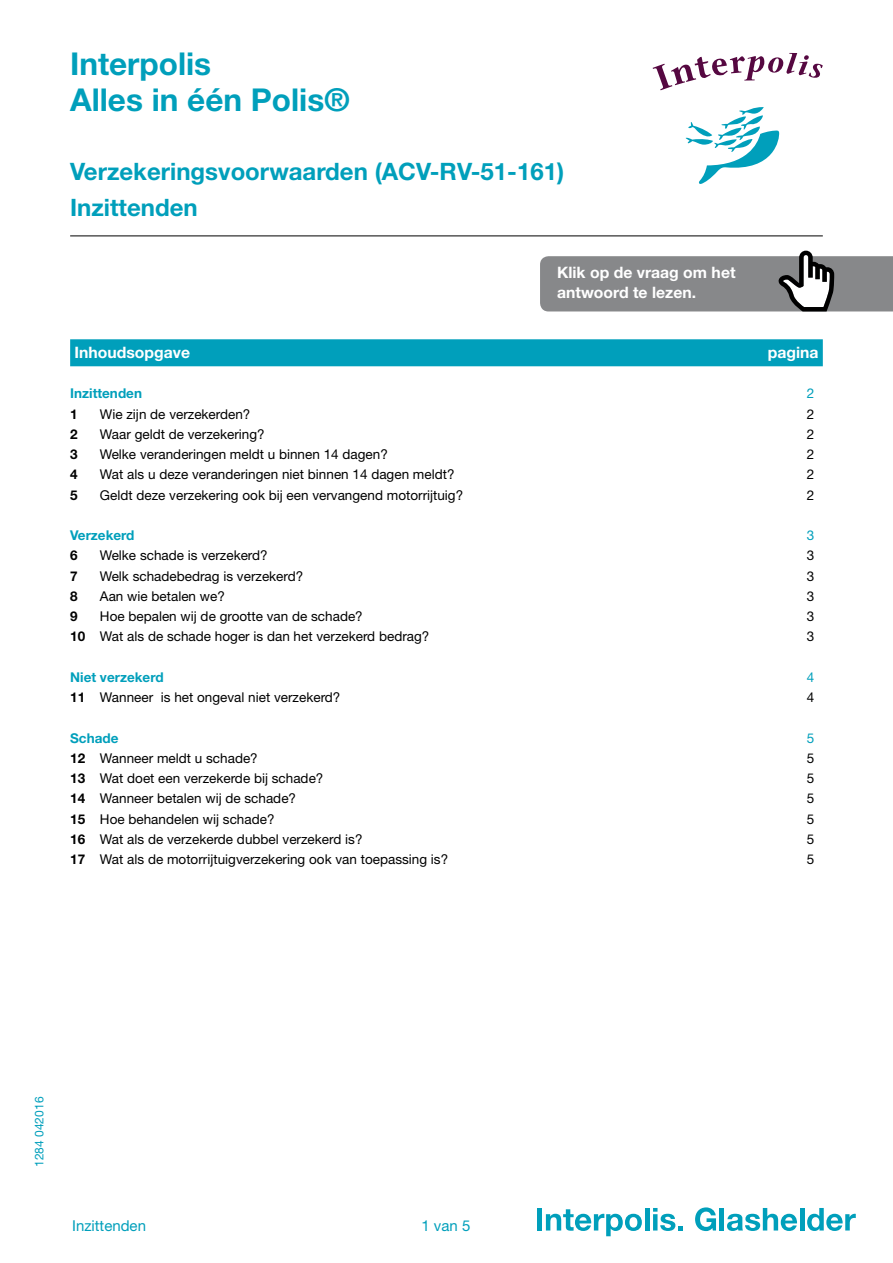
<style>
.page{position:relative;width:893px;height:1263px;background:#fff}
.page>*{position:absolute;margin:0;border:0;box-sizing:border-box;transform-origin:0 0}
.t1{font:700 31.5px/36px "Helvetica Neue LT Std";color:#009fbb}
.t2{font:700 24px/36px "Helvetica Neue LT Std";color:#009fbb}
.t3{font:700 15.75px/20.2px "Helvetica Neue LT Std";color:#fff}
.t4{font:15px "Helvetica Neue LT Std";color:#009fbb}
.t5{font:13.5px "Helvetica Neue LT Std";color:#000}
.t6{font:700 13.5px "Helvetica Neue LT Std";color:#009fbb}
.t7{font:700 13.5px "Helvetica Neue LT Std";color:#000}
.t8{font:13.5px "Helvetica Neue LT Std";color:#009fbb}
.t9{font:12px "Helvetica Neue LT Std";color:#009fbb}
.s1{font-weight:700}
</style>
<div class="page">
<hr style="left:70px;top:236px;width:753px;height:1px;background:#000">
<svg style="left:540px;top:251px;width:353px;height:60px;background:#909193"></svg>
<div style="left:537px;top:1208px;width:5px;height:22px;background:#009fbb"></div>
<svg style="left:546px;top:1209px;width:96px;height:27px"></svg>
<hr style="left:645px;top:1208px;width:4px;height:22px;background:#009fbb">
<svg style="left:653px;top:1208px;width:30px;height:23px"></svg>
<svg style="left:695px;top:1207px;width:21px;height:24px"></svg>
<hr style="left:720px;top:1208px;width:4px;height:22px;background:#009fbb">
<svg style="left:727px;top:1208px;width:70px;height:23px"></svg>
<hr style="left:800px;top:1208px;width:4px;height:22px;background:#009fbb">
<svg style="left:807px;top:1208px;width:49px;height:23px"></svg>
<div style="left:70px;top:339px;width:753px;height:27px;background:#009fbb"></div>
<svg style="left:653px;top:53px;width:170px;height:37px"></svg>
<svg style="left:685px;top:107px;width:95px;height:77px"></svg>
<h1 class="t1" style="left:70px;top:46px;width:281px">Interpolis<br>Alles in één Polis®</h1>
<h2 class="t2" style="left:70px;top:153px;width:496px">Verzekeringsvoorwaarden (ACV-RV-51-161)<br>Inzittenden</h2>
<p class="t3" style="left:557px;top:262px;width:180px">Klik op de vraag om het antwoord te lezen.</p>
<p class="t3" style="left:74px;top:342px;width:117px">Inhoudsopgave</p>
<p class="t3" style="left:768px;top:342px;width:52px">pagina</p>
<p class="t6" style="left:70px;top:385px;width:73px">Inzittenden</p>
<p class="t8" style="left:807px;top:385px;width:9px">2</p>
<p class="t7" style="left:70px;top:405px;width:9px">1</p>
<p class="t5" style="left:100px;top:406px;width:152px">Wie zijn de verzekerden?</p>
<p class="t5" style="left:807px;top:406px;width:9px">2</p>
<p class="t7" style="left:70px;top:426px;width:9px">2</p>
<p class="t5" style="left:100px;top:426px;width:166px">Waar geldt de verzekering?</p>
<p class="t5" style="left:807px;top:426px;width:9px">2</p>
<p class="t7" style="left:70px;top:446px;width:9px">3</p>
<p class="t5" style="left:100px;top:446px;width:289px">Welke veranderingen meldt u binnen 14 dagen?</p>
<p class="t5" style="left:807px;top:446px;width:9px">2</p>
<p class="t7" style="left:70px;top:466px;width:9px">4</p>
<p class="t5" style="left:100px;top:466px;width:356px">Wat als u deze veranderingen niet binnen 14 dagen meldt?</p>
<p class="t5" style="left:807px;top:466px;width:9px">2</p>
<p class="t7" style="left:70px;top:486px;width:9px">5</p>
<p class="t5" style="left:100px;top:487px;width:365px">Geldt deze verzekering ook bij een vervangend motorrijtuig?</p>
<p class="t5" style="left:807px;top:487px;width:9px">2</p>
<p class="t6" style="left:70px;top:527px;width:66px">Verzekerd</p>
<p class="t8" style="left:807px;top:527px;width:9px">3</p>
<p class="t7" style="left:70px;top:547px;width:9px">6</p>
<p class="t5" style="left:100px;top:547px;width:169px">Welke schade is verzekerd?</p>
<p class="t5" style="left:807px;top:547px;width:9px">3</p>
<p class="t7" style="left:70px;top:567px;width:9px">7</p>
<p class="t5" style="left:100px;top:568px;width:205px">Welk schadebedrag is verzekerd?</p>
<p class="t5" style="left:807px;top:568px;width:9px">3</p>
<p class="t7" style="left:70px;top:588px;width:9px">8</p>
<p class="t5" style="left:100px;top:588px;width:126px">Aan wie betalen we?</p>
<p class="t5" style="left:807px;top:588px;width:9px">3</p>
<p class="t7" style="left:70px;top:608px;width:9px">9</p>
<p class="t5" style="left:100px;top:608px;width:264px">Hoe bepalen wij de grootte van de schade?</p>
<p class="t5" style="left:807px;top:608px;width:9px">3</p>
<p class="t5" style="left:70px;top:628px;width:361px"><span class="s1">10</span> Wat als de schade hoger is dan het verzekerd bedrag?</p>
<p class="t5" style="left:807px;top:628px;width:9px">3</p>
<p class="t6" style="left:70px;top:669px;width:95px">Niet verzekerd</p>
<p class="t8" style="left:807px;top:669px;width:9px">4</p>
<p class="t5" style="left:70px;top:689px;width:272px"><span class="s1">11</span> Wanneer is het ongeval niet verzekerd?</p>
<p class="t5" style="left:807px;top:689px;width:9px">4</p>
<p class="t6" style="left:70px;top:729px;width:50px">Schade</p>
<p class="t8" style="left:807px;top:730px;width:9px">5</p>
<p class="t5" style="left:70px;top:750px;width:189px"><span class="s1">12</span> Wanneer meldt u schade?</p>
<p class="t5" style="left:807px;top:750px;width:9px">5</p>
<p class="t5" style="left:70px;top:770px;width:255px"><span class="s1">13</span> Wat doet een verzekerde bij schade?</p>
<p class="t5" style="left:807px;top:770px;width:9px">5</p>
<p class="t5" style="left:70px;top:790px;width:227px"><span class="s1">14</span> Wanneer betalen wij de schade?</p>
<p class="t5" style="left:807px;top:790px;width:9px">5</p>
<p class="t5" style="left:70px;top:811px;width:206px"><span class="s1">15</span> Hoe behandelen wij schade?</p>
<p class="t5" style="left:807px;top:811px;width:9px">5</p>
<p class="t5" style="left:70px;top:831px;width:294px"><span class="s1">16</span> Wat als de verzekerde dubbel verzekerd is?</p>
<p class="t5" style="left:807px;top:831px;width:9px">5</p>
<p class="t5" style="left:70px;top:851px;width:380px"><span class="s1">17</span> Wat als de motorrijtuigverzekering ook van toepassing is?</p>
<p class="t5" style="left:807px;top:851px;width:9px">5</p>
<p class="t9" style="left:32px;top:1167px;width:72px;rotate:-90deg">1284 042016</p>
<p class="t4" style="left:72px;top:1216px;width:75px">Inzittenden</p>
<p class="t4" style="left:421px;top:1217px;width:51px">1 van 5</p>
</div>
